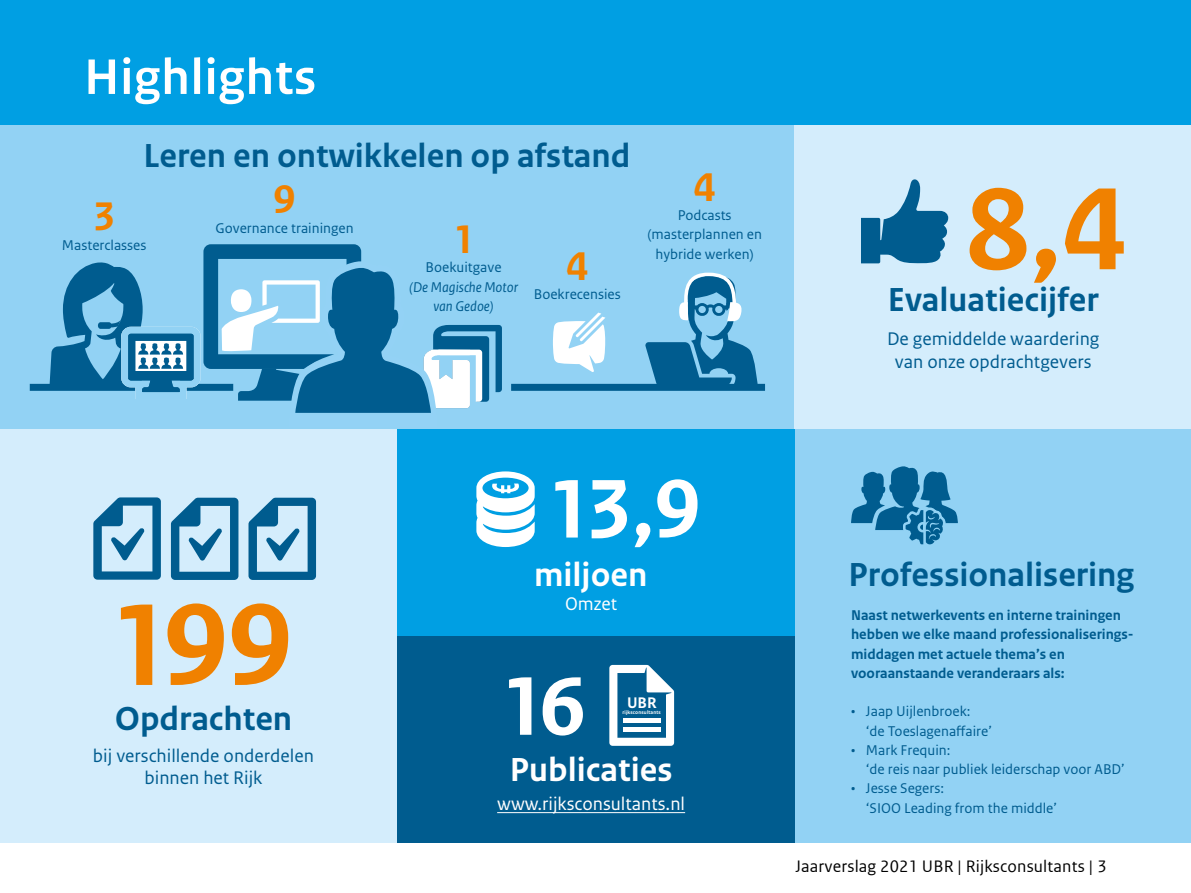
<style>
.page{position:relative;width:1191px;height:893px;background:#fff}
.page>*{position:absolute;margin:0;border:0;box-sizing:border-box;transform-origin:0 0}
._10_RO_Broodtekst{font:700 122.5px "Rijksoverheid Sans Text";color:#f08100}
._10_RO_Broodtekst-2{font:700 87.5px "Rijksoverheid Sans Text";color:#fff}
.Hoofdstukken{font:700 52.5px "Rijksoverheid Sans Heading";letter-spacing:.025em;color:#fff}
._10_RO_Broodtekst-3{font:700 42px "Rijksoverheid Sans Text";color:#f08100}
._10_RO_Broodtekst-4{font:700 35px "Rijksoverheid Sans Text";color:#005c8f}
._10_RO_Broodtekst-5{font:700 35px "Rijksoverheid Sans Text";color:#fff}
._10_RO_Broodtekst-6{font:19.25px/22.8px "Rijksoverheid Sans Text";color:#005c8f;text-align:center}
._10_RO_Broodtekst-7{font:19.25px "Rijksoverheid Sans Text";color:#fff}
.t1{font:17.5px "Rijksoverheid Sans Web Text";letter-spacing:.01em;color:#000}
._10_RO_Broodtekst-8{font:700 16.1px "Rijksoverheid Sans Text";color:#fff}
._10_RO_Broodtekst-9{font:14.88px/19.2px "Rijksoverheid Sans Text";color:#005c8f;text-align:center}
._10_RO_Broodtekst-10{font:700 14.88px/19.2px "Rijksoverheid Sans Text";color:#005c8f}
._10_RO_Broodtekst-11{font:italic 14.88px/19.2px "Rijksoverheid Sans Text";color:#005c8f;text-align:center}
._10_RO_Broodtekst-12{font:700 5.42px "Rijksoverheid Sans Text";letter-spacing:.025em;color:#fff}
</style>
<div class="page">
<div style="left:794px;top:124px;width:397px;height:305px;background:#d4edfc"></div>
<div style="left:0;top:124px;width:794px;height:305px;background:#92d2f4"></div>
<div style="left:794px;top:429px;width:397px;height:414px;background:#92d2f4"></div>
<div style="left:794px;top:0;width:397px;height:124px;background:#009fe3"></div>
<div style="left:0;top:0;width:397px;height:124px;background:#009fe3"></div>
<div style="left:397px;top:0;width:397px;height:124px;background:#009fe3"></div>
<svg style="left:861px;top:179px;width:87px;height:85px"></svg>
<div style="left:0;top:603px;width:397px;height:240px;background:#d4edfc"></div>
<div style="left:0;top:429px;width:397px;height:174px;background:#d4edfc"></div>
<svg style="left:93px;top:497px;width:68px;height:83px"></svg>
<svg style="left:171px;top:498px;width:67px;height:82px"></svg>
<svg style="left:248px;top:498px;width:68px;height:82px"></svg>
<svg style="left:553px;top:313px;width:52px;height:59px"></svg>
<div style="left:397px;top:429px;width:397px;height:207px;background:#009fe3"></div>
<svg style="left:476px;top:471px;width:58px;height:76px"></svg>
<svg style="left:851px;top:466px;width:107px;height:79px"></svg>
<div style="left:397px;top:636px;width:397px;height:207px;background:#005c8f"></div>
<hr style="left:497px;top:812px;width:188px;height:1px;background:#fff">
<svg style="left:609px;top:665px;width:65px;height:81px"></svg>
<hr style="left:623px;top:727px;width:37px;height:4px;background:#fff">
<hr style="left:623px;top:719px;width:37px;height:4px;background:#fff">
<svg style="left:635px;top:272px;width:130px;height:112px"></svg>
<div style="left:30px;top:384px;width:203px;height:7px;background:#005c8f"></div>
<div style="left:511px;top:384px;width:254px;height:7px;background:#005c8f"></div>
<svg style="left:50px;top:244px;width:452px;height:169px"></svg>
<div style="left:231px;top:289px;width:20px;height:23px;background:#fff;border-radius:50%"></div>
<p class="Hoofdstukken" style="left:84px;top:47px;width:233px">Highlights</p>
<p class="_10_RO_Broodtekst-4" style="left:144px;top:135px;width:488px">Leren en ontwikkelen op afstand</p>
<p class="_10_RO_Broodtekst-3" style="left:93px;top:193px;width:24px">3</p>
<p class="_10_RO_Broodtekst-9" style="left:62px;top:235px;width:86px">Masterclasses</p>
<p class="_10_RO_Broodtekst-3" style="left:273px;top:176px;width:24px">9</p>
<p class="_10_RO_Broodtekst-9" style="left:215px;top:218px;width:140px">Governance trainingen</p>
<p class="_10_RO_Broodtekst-3" style="left:455px;top:216px;width:18px">1</p>
<p class="_10_RO_Broodtekst-9" style="left:425px;top:258px;width:77px">Boekuitgave</p>
<p class="_10_RO_Broodtekst-11" style="left:409px;top:277px;width:110px">(De Magische Motor van Gedoe)</p>
<p class="_10_RO_Broodtekst-3" style="left:566px;top:242px;width:24px">4</p>
<p class="_10_RO_Broodtekst-9" style="left:534px;top:285px;width:88px">Boekrecensies</p>
<p class="_10_RO_Broodtekst-3" style="left:693px;top:163px;width:24px">4</p>
<p class="_10_RO_Broodtekst-9" style="left:677px;top:206px;width:55px">Podcasts</p>
<p class="_10_RO_Broodtekst-9" style="left:647px;top:225px;width:116px">(masterplannen en hybride werken)</p>
<p class="_10_RO_Broodtekst" style="left:965px;top:160px;width:162px">8,4</p>
<p class="_10_RO_Broodtekst-4" style="left:888px;top:280px;width:212px">Evaluatiecijfer</p>
<p class="_10_RO_Broodtekst-6" style="left:887px;top:328px;width:214px">De gemiddelde waardering van onze opdrachtgevers</p>
<p class="_10_RO_Broodtekst" style="left:115px;top:576px;width:179px">199</p>
<p class="_10_RO_Broodtekst-4" style="left:115px;top:699px;width:179px">Opdrachten</p>
<p class="_10_RO_Broodtekst-6" style="left:93px;top:744px;width:222px">bij verschillende onderdelen binnen het Rijk</p>
<p class="_10_RO_Broodtekst-2" style="left:551px;top:460px;width:151px">13,9</p>
<p class="_10_RO_Broodtekst-5" style="left:534px;top:555px;width:115px">miljoen</p>
<p class="_10_RO_Broodtekst-7" style="left:565px;top:593px;width:54px">Omzet</p>
<p class="_10_RO_Broodtekst-2" style="left:504px;top:657px;width:83px">16</p>
<p class="_10_RO_Broodtekst-8" style="left:627px;top:693px;width:31px">UBR</p>
<p class="_10_RO_Broodtekst-12" style="left:622px;top:709px;width:40px">rijksconsultants</p>
<p class="_10_RO_Broodtekst-5" style="left:510px;top:750px;width:164px">Publicaties</p>
<p class="_10_RO_Broodtekst-7" style="left:497px;top:793px;width:189px">www.rijksconsultants.nl</p>
<p class="_10_RO_Broodtekst-4" style="left:848px;top:555px;width:287px">Professionalisering</p>
<p class="_10_RO_Broodtekst-10" style="left:851px;top:606px;width:284px">Naast netwerkevents en interne trainingen hebben we elke maand professionaliserings&shy;middagen met actuele thema’s en vooraanstaande veranderaars als:</p>
<p class="_10_RO_Broodtekst-9" style="left:851px;top:702px;width:121px">• Jaap Uijlenbroek:</p>
<p class="_10_RO_Broodtekst-9" style="left:866px;top:721px;width:128px">‘de Toeslagenaffaire’</p>
<p class="_10_RO_Broodtekst-9" style="left:851px;top:741px;width:101px">• Mark Frequin:</p>
<p class="_10_RO_Broodtekst-9" style="left:866px;top:760px;width:260px">‘de reis naar publiek leiderschap voor ABD’</p>
<p class="_10_RO_Broodtekst-9" style="left:851px;top:779px;width:94px">• Jesse Segers:</p>
<p class="_10_RO_Broodtekst-9" style="left:866px;top:798px;width:193px">‘SIOO Leading from the middle’</p>
<p class="t1" style="left:795px;top:857px;width:313px">Jaarverslag 2021 UBR | Rijksconsultants | 3</p>
</div>
